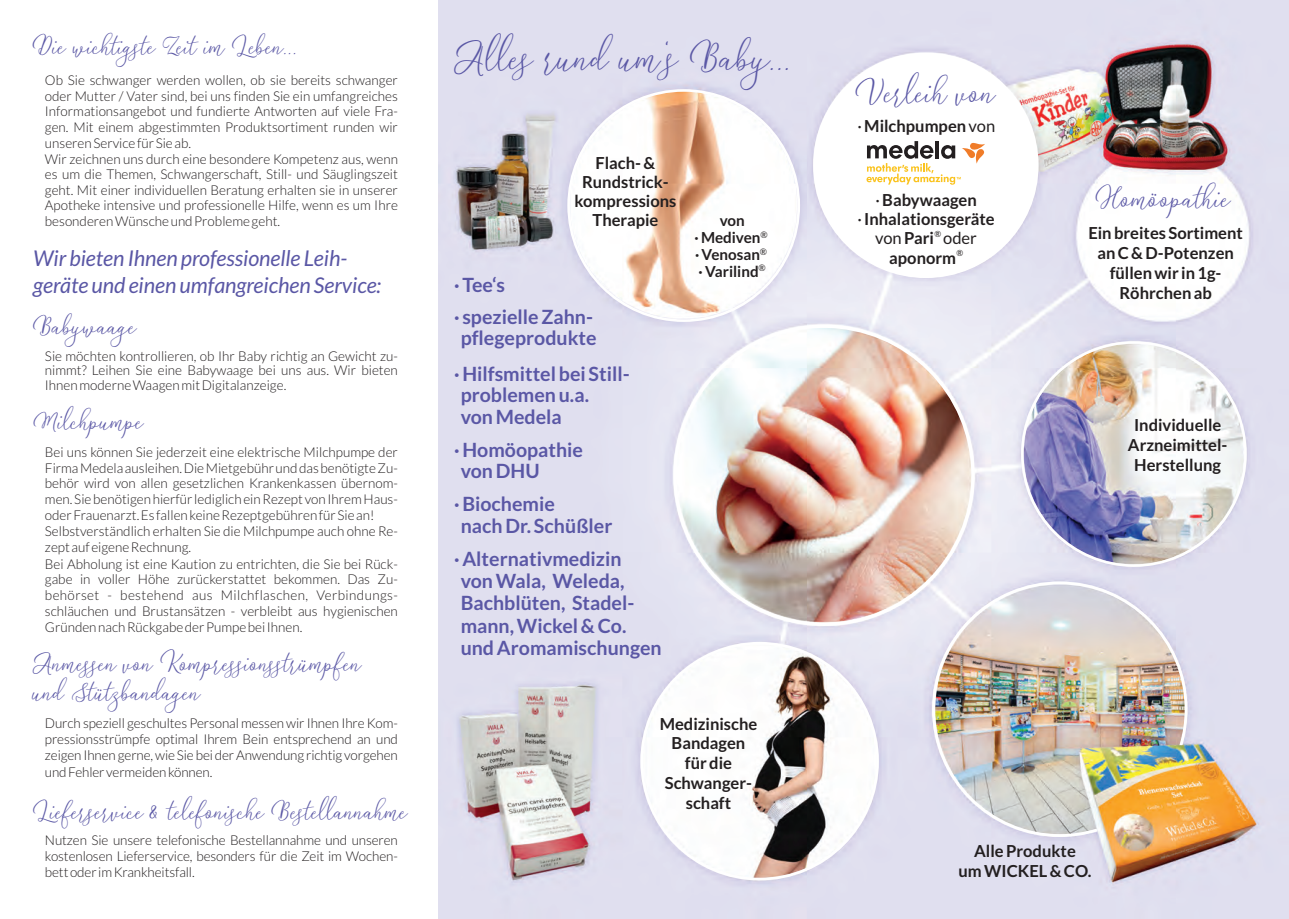
<style>
.page{position:relative;width:1289px;height:919px;background:#fff}
.page>*{position:absolute;margin:0;border:0;box-sizing:border-box;transform-origin:0 0}
.t1{font:40.2px "Meshitara";letter-spacing:-.005em;color:#5a57a5}
.t2{font:33.75px "Meshitara";letter-spacing:-.005em;color:#5a57a5}
.t3{font:31.5px "Meshitara";color:#5a57a5}
.t4{font:29.85px "Meshitara";letter-spacing:-.005em;color:#5a57a5}
.t5{font:25.5px/29px "Meshitara";letter-spacing:-.005em;color:#5a57a5}
.t6{font:italic 21.75px/26.5px "Lato";letter-spacing:-.005em;color:#5a57a5}
.t7{font:700 19.65px/21.6px "Lato";color:#5a57a5}
.t8{font:700 16.5px/19.8px "Lato";color:#231f20;text-align:center}
.t9{font:16.5px "Lato";color:#231f20}
.t10{font:700 15.15px "Lato";color:#231f20}
.t11{font:300 13.5px/15.9px "Lato";color:#231f20;text-align:justify}
.t12{font:9px "Lato";color:#231f20}
.t13{font:8.4px "Lato";color:#231f20}
.s1{font-weight:400}
.s2{font-weight:700}
</style>
<div class="page">
<img style="left:438px;top:0;width:850px;height:918px">
<svg style="left:567px;top:89px;width:233px;height:233px"></svg>
<img style="left:673px;top:324px;width:301px;height:302px">
<svg style="left:640px;top:642px;width:238px;height:238px"></svg>
<img style="left:1021px;top:341px;width:225px;height:226px">
<img style="left:932px;top:581px;width:255px;height:255px">
<svg style="left:813px;top:53px;width:225px;height:225px"></svg>
<h3 class="t5" style="left:33px;top:34px;width:267px">Die wichtigste Zeit im Leben...</h3>
<p class="t11" style="left:45px;top:73px;width:354px;text-align:left">Ob Sie schwanger werden wollen, ob sie bereits schwanger oder Mutter / Vater sind, bei uns finden Sie ein umfangreiches Informationsangebot und fundierte Antworten auf viele Fra&shy;gen. Mit einem abgestimmten Produktsortiment runden wir unseren Service für Sie ab.<br>Wir zeichnen uns durch eine besondere Kompetenz aus, wenn es um die Themen, Schwangerschaft, Still- und Säuglingszeit geht. Mit einer individuellen Beratung erhalten sie in unserer Apotheke intensive und professionelle Hilfe, wenn es um Ihre besonderen Wünsche und Probleme geht.</p>
<h3 class="t6" style="left:33px;top:246px;width:349px">Wir bieten Ihnen professionelle Leih&shy;geräte und einen umfangreichen Service:</h3>
<h3 class="t5" style="left:33px;top:314px;width:105px">Babywaage</h3>
<p class="t11" style="left:45px;top:349px;width:354px;line-height:14.5px">Sie möchten kontrollieren, ob Ihr Baby richtig an Gewicht zu&shy;nimmt? Leihen Sie eine Babywaage bei uns aus. Wir bieten Ihnen moderne Waagen mit Digitalanzeige.</p>
<h3 class="t5" style="left:33px;top:409px;width:112px">Milchpumpe</h3>
<p class="t11" style="left:45px;top:444px;width:354px;text-align:left">Bei uns können Sie jederzeit eine elektrische Milchpumpe der Firma Medela ausleihen. Die Mietgebühr und das benötigte Zu&shy;behör wird von allen gesetzlichen Krankenkassen übernom&shy;men. Sie benötigen hierfür lediglich ein Rezept von Ihrem Haus&shy;oder Frauenarzt. Es fallen keine Rezeptgebühren für Sie an!<br>Selbstverständlich erhalten Sie die Milchpumpe auch ohne Re&shy;zept auf eigene Rechnung.<br>Bei Abholung ist eine Kaution zu entrichten, die Sie bei Rück&shy;gabe in voller Höhe zurückerstattet bekommen. Das Zu&shy;behörset - bestehend aus Milchflaschen, Verbindungs&shy;schläuchen und Brustansätzen - verbleibt aus hygienischen Gründen nach Rückgabe der Pumpe bei Ihnen.</p>
<h3 class="t5" style="left:33px;top:651px;width:330px">Anmessen von Kompressionsstrümpfen und Stützbandagen</h3>
<p class="t11" style="left:45px;top:715px;width:354px">Durch speziell geschultes Personal messen wir Ihnen Ihre Kom&shy;pressionsstrümpfe optimal Ihrem Bein entsprechend an und zeigen Ihnen gerne, wie Sie bei der Anwendung richtig vorgehen und Fehler vermeiden können.</p>
<h3 class="t5" style="left:33px;top:798px;width:376px">Lieferservice telefonische Bestellannahme</h3>
<h3 class="t3" style="left:150px;top:791px;width:12px">&amp;</h3>
<p class="t11" style="left:45px;top:832px;width:354px">Nutzen Sie unsere telefonische Bestellannahme und unseren kostenlosen Lieferservice, besonders für die Zeit im Wochen&shy;bett oder im Krankheitsfall.</p>
<h1 class="t1" style="left:454px;top:33px;width:340px">Alles rund um‘s Baby...</h1>
<h3 class="t7" style="left:454px;top:275px;width:52px">· Tee‘s</h3>
<p class="t8" style="left:574px;top:155px;width:103px;line-height:18.9px">Flach- &amp;<br>Rundstrick&shy;kompressions<br>Therapie</p>
<h3 class="t7" style="left:454px;top:307px;width:144px;text-align:center">· spezielle Zahn&shy;pflegeprodukte</h3>
<h3 class="t7" style="left:460px;top:364px;width:170px;text-indent:-7px">· Hilfsmittel bei Still&shy;problemen u.a.<br>von Medela</h3>
<h3 class="t7" style="left:460px;top:439px;width:124px;text-indent:-7px">· Homöopathie von DHU</h3>
<h3 class="t7" style="left:460px;top:494px;width:153px;text-indent:-7px">· Biochemie<br>nach Dr. Schüßler</h3>
<h3 class="t7" style="left:460px;top:548px;width:203px;line-height:22.4px;text-indent:-7px">· Alternativmedizin<br>von Wala, Weleda,<br>Bachblüten, Stadel&shy;mann, Wickel &amp; Co. und Aromamischungen</h3>
<p class="t10" style="left:719px;top:214px;width:27px">von</p>
<p class="t12" style="left:760px;top:230px;width:9px">®</p>
<p class="t10" style="left:694px;top:231px;width:67px">· Mediven</p>
<p class="t12" style="left:760px;top:247px;width:9px">®</p>
<p class="t10" style="left:695px;top:247px;width:66px">· Venosan</p>
<p class="t12" style="left:758px;top:264px;width:9px">®</p>
<p class="t10" style="left:698px;top:264px;width:62px">· Varilind</p>
<p class="t8" style="left:659px;top:714px;width:99px">Medizinische<br>Bandagen für die<br>Schwanger&shy;schaft</p>
<h2 class="t2" style="left:855px;top:72px;width:141px">Verleih von</h2>
<p class="t8" style="left:857px;top:117px;width:139px"><span class="s1">·</span> Milchpumpen <span class="s1">von</span></p>
<p class="t8" style="left:857px;top:191px;width:139px;line-height:19.2px"><span class="s1">·</span> Babywaagen<br><span class="s1">·</span> Inhalationsgeräte</p>
<p class="t13" style="left:934px;top:230px;width:8px">®</p>
<p class="t9" style="left:875px;top:231px;width:103px">von <span class="s2">Pari</span> oder</p>
<p class="t13" style="left:956px;top:249px;width:8px">®</p>
<p class="t8" style="left:889px;top:248px;width:68px">aponorm</p>
<h3 class="t4" style="left:1095px;top:180px;width:136px">Homöopathie</h3>
<p class="t8" style="left:1088px;top:224px;width:156px">Ein breites Sortiment an C &amp; D-Potenzen füllen wir in 1g-<br>Röhrchen ab</p>
<p class="t8" style="left:1127px;top:416px;width:101px">Individuelle<br>Arzneimittel-<br>Herstellung</p>
<p class="t8" style="left:958px;top:842px;width:134px">Alle Produkte<br>um WICKEL &amp; CO.</p>
</div>
